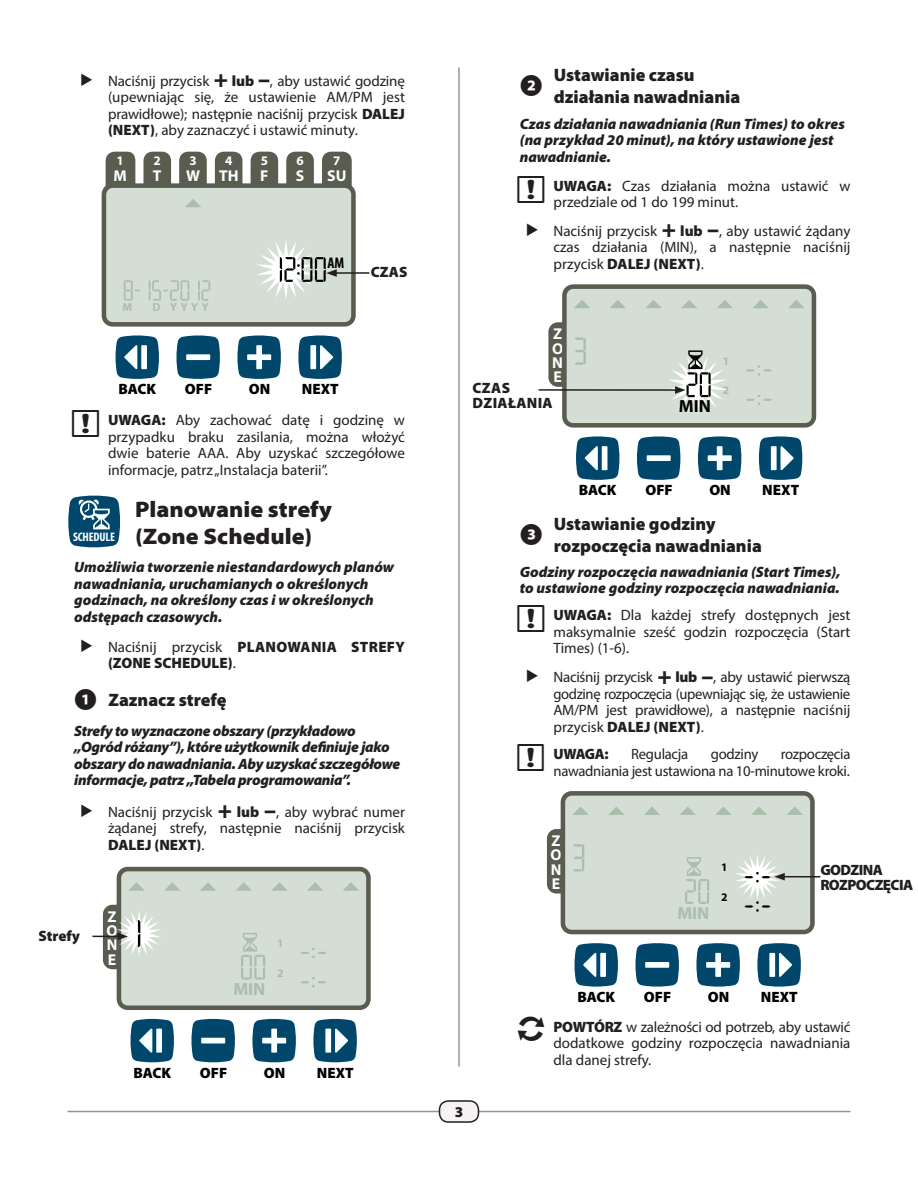
<style>
.page{position:relative;width:918px;height:1188px;background:#fff}
.page>*{position:absolute;margin:0;border:0;box-sizing:border-box;transform-origin:0 0}
.b1-------_Sub-sectio{font:900 semi-expanded 22.5px/27px "Myriad Pro";color:#231f20}
.Numbers{font:21px "Myriad Numbers List Regular";color:#231f20}
.d1-------_Sub-sectio{font:900 18px/21.6px "Myriad Pro";color:#231f20}
.t1{font:700 17.55px "Myriad Pro";color:#abbdab}
.t2{font:700 17.55px "Myriad Pro";color:#000}
.t3{font:700 15.75px/14.2px "Myriad Pro";color:#faffff;text-align:justify}
.t4{font:700 condensed 15.45px "Myriad Pro";color:#000}
.t5{font:15px/16.5px "Myriad Pro";color:#231f20;text-align:justify}
.f3-------_Byline_ind{font:italic 900 15px/16.5px "Myriad Pro";color:#231f20}
.f3-------_Byline_ind-2{font:italic 900 15px/16.5px "Myriad Pro";letter-spacing:-.02em;color:#231f20}
.t6{font:15px/16.5px "Myriad Pro";letter-spacing:-.02em;color:#231f20;text-align:right}
.t7{font:900 15px/16.5px "Myriad Pro";color:#231f20}
.t8{font:900 15px "Myriad Pro";color:#000}
.t9{font:900 15px/15px "Myriad Pro";letter-spacing:-.04em;color:#231f20}
.t10{font:900 15px/15px "Myriad Pro";letter-spacing:.02em;color:#231f20}
.t11{font:700 13.05px "Myriad Pro";color:#faffff}
.t12{font:700 condensed 12.45px "Myriad Pro";letter-spacing:-.015em;color:#faffff}
.t13{font:700 11.55px "Myriad Pro";color:#abbdab}
.t14{font:700 11.55px "Myriad Pro";color:#000}
.s1{font-weight:900;font-size:24px}
.s2{font-weight:900}
.s3{font-weight:400}
</style>
<div class="page">
<hr style="left:68px;top:1111px;width:782px;height:1px;background:#939598">
<div style="left:440px;top:1101px;width:38px;height:21px;background:#f6f3f4;border-radius:9px"></div>
<div style="left:439px;top:1100px;width:40px;height:23px;border:2px solid #231f20;border-radius:9px"></div>
<hr style="left:458px;top:68px;width:2px;height:998px;background:#939598">
<svg style="left:115px;top:335px;width:44px;height:44px"></svg>
<svg style="left:298px;top:335px;width:44px;height:44px"></svg>
<svg style="left:237px;top:335px;width:44px;height:44px"></svg>
<svg style="left:176px;top:335px;width:44px;height:44px;background:#1b5a7a"></svg>
<div style="left:186px;top:354px;width:24px;height:6px;background:#faffff"></div>
<hr style="left:334px;top:272px;width:35px;height:2px;background:#231f20">
<svg style="left:102px;top:152px;width:254px;height:175px;background:#bac2b8"></svg>
<svg style="left:68px;top:495px;width:52px;height:53px;background:#386f8b"></svg>
<svg style="left:130px;top:1018px;width:44px;height:45px"></svg>
<svg style="left:313px;top:1018px;width:44px;height:45px"></svg>
<svg style="left:252px;top:1018px;width:44px;height:45px"></svg>
<svg style="left:191px;top:1018px;width:44px;height:45px;background:#22607f"></svg>
<div style="left:201px;top:1038px;width:24px;height:5px;background:#faffff"></div>
<svg style="left:92px;top:867px;width:279px;height:143px;background:#cad3c9"></svg>
<svg style="left:576px;top:436px;width:44px;height:44px"></svg>
<svg style="left:758px;top:436px;width:45px;height:44px"></svg>
<svg style="left:698px;top:436px;width:44px;height:44px"></svg>
<svg style="left:637px;top:436px;width:44px;height:44px;background:#1b5a7a"></svg>
<div style="left:647px;top:455px;width:24px;height:6px;background:#faffff"></div>
<hr style="left:539px;top:389px;width:138px;height:2px;background:#231f20">
<svg style="left:548px;top:284px;width:268px;height:144px;background:#c5cdc4"></svg>
<svg style="left:574px;top:943px;width:44px;height:44px"></svg>
<svg style="left:757px;top:943px;width:44px;height:44px"></svg>
<svg style="left:696px;top:943px;width:44px;height:44px"></svg>
<svg style="left:635px;top:943px;width:44px;height:44px;background:#1b5a7a"></svg>
<div style="left:645px;top:962px;width:24px;height:6px;background:#faffff"></div>
<hr style="left:782px;top:876px;width:38px;height:2px;background:#231f20">
<svg style="left:547px;top:791px;width:268px;height:143px;background:#c6cfc5"></svg>
<p class="t5" style="left:108px;top:72px;width:299px">Naciśnij przycisk <span class="s1">+</span> <span class="s2">lub</span> <span class="s1">–</span>, aby ustawić godzinę (upewniając się, że ustawienie AM/PM jest prawidłowe); następnie naciśnij przycisk <span class="s2">DALEJ (NEXT)</span>, aby zaznaczyć i ustawić minuty.</p>
<p class="t3" style="left:153px;top:168px;width:10px">T</p>
<p class="t11" style="left:154px;top:153px;width:9px">2</p>
<p class="t11" style="left:189px;top:153px;width:9px">3</p>
<p class="t11" style="left:296px;top:153px;width:9px">6</p>
<p class="t11" style="left:117px;top:153px;width:9px">1</p>
<p class="t11" style="left:225px;top:153px;width:9px">4</p>
<p class="t11" style="left:261px;top:153px;width:9px">5</p>
<p class="t11" style="left:333px;top:153px;width:9px">7</p>
<p class="t3" style="left:296px;top:168px;width:10px">S</p>
<p class="t3" style="left:327px;top:168px;width:21px">SU</p>
<p class="t3" style="left:113px;top:168px;width:15px">M</p>
<p class="t3" style="left:186px;top:168px;width:15px">W</p>
<p class="t3" style="left:219px;top:168px;width:21px">TH</p>
<p class="t3" style="left:260px;top:168px;width:10px">F</p>
<p class="t13" style="left:122px;top:300px;width:11px">M</p>
<p class="t13" style="left:152px;top:300px;width:58px">D YYYY</p>
<p class="t4" style="left:328px;top:253px;width:18px">AM</p>
<p class="t7" style="left:371px;top:264px;width:38px">CZAS</p>
<p class="t8" style="left:118px;top:381px;width:39px">BACK</p>
<p class="t8" style="left:185px;top:381px;width:29px">OFF</p>
<p class="t8" style="left:249px;top:381px;width:23px">ON</p>
<p class="t8" style="left:302px;top:381px;width:38px">NEXT</p>
<p class="t5" style="left:108px;top:412px;width:299px"><span class="s2">UWAGA:</span> Aby zachować datę i godzinę w przypadku braku zasilania, można włożyć dwie baterie AAA. Aby uzyskać szczegółowe informacje, patrz „Instalacja baterii”.</p>
<p class="b1-------_Sub-sectio" style="left:135px;top:496px;width:199px">Planowanie strefy (Zone Schedule)</p>
<p class="f3-------_Byline_ind" style="left:74px;top:559px;width:321px">Umożliwia tworzenie niestandardowych planów nawadniania, uruchamianych o określonych godzinach, na określony czas i w określonych odstępach czasowych.</p>
<p class="t7" style="left:108px;top:639px;width:298px"><span class="s3">Naciśnij przycisk</span> PLANOWANIA STREFY (ZONE SCHEDULE)<span class="s3">.</span></p>
<p class="Numbers" style="left:75px;top:690px;width:24px">1</p>
<p class="d1-------_Sub-sectio" style="left:108px;top:689px;width:120px">Zaznacz strefę</p>
<p class="f3-------_Byline_ind-2" style="left:74px;top:723px;width:327px">Strefy to wyznaczone obszary (przykładowo „Ogród różany”), które użytkownik definiuje jako obszary do nawadniania. Aby uzyskać szczegółowe informacje, patrz „Tabela programowania”.</p>
<p class="t5" style="left:108px;top:803px;width:299px">Naciśnij przycisk <span class="s1">+</span> <span class="s2">lub</span> <span class="s1">–</span>, aby wybrać numer żądanej strefy, następnie naciśnij przycisk <span class="s2">DALEJ (NEXT)</span>.</p>
<p class="t12" style="left:73px;top:529px;width:43px">SCHEDULE</p>
<p class="t7" style="left:38px;top:928px;width:43px">Strefy</p>
<p class="t3" style="left:107px;top:909px;width:13px">Z O N E</p>
<p class="t1" style="left:233px;top:978px;width:34px">MIN</p>
<p class="t13" style="left:277px;top:936px;width:8px">1</p>
<p class="t13" style="left:277px;top:966px;width:8px">2</p>
<p class="t8" style="left:133px;top:1064px;width:39px">BACK</p>
<p class="t8" style="left:200px;top:1064px;width:29px">OFF</p>
<p class="t8" style="left:264px;top:1064px;width:23px">ON</p>
<p class="t8" style="left:317px;top:1064px;width:38px">NEXT</p>
<p class="Numbers" style="left:521px;top:76px;width:24px">2</p>
<p class="d1-------_Sub-sectio" style="left:554px;top:64px;width:188px">Ustawianie czasu działania nawadniania</p>
<p class="f3-------_Byline_ind" style="left:520px;top:116px;width:327px">Czas działania nawadniania (Run Times) to okres (na przykład 20 minut), na który ustawione jest nawadnianie.</p>
<p class="t5" style="left:554px;top:177px;width:299px"><span class="s2">UWAGA:</span> Czas działania można ustawić w przedziale od 1 do 199 minut.</p>
<p class="t5" style="left:554px;top:222px;width:299px">Naciśnij przycisk <span class="s1">+</span> <span class="s2">lub</span> <span class="s1">–</span>, aby ustawić żądany czas działania (MIN), a następnie naciśnij przycisk <span class="s2">DALEJ (NEXT)</span>.</p>
<p class="t3" style="left:552px;top:327px;width:13px">Z O N E</p>
<p class="t10" style="left:473px;top:381px;width:82px">CZAS<br>DZIAŁANIA</p>
<p class="t2" style="left:679px;top:396px;width:34px">MIN</p>
<p class="t13" style="left:723px;top:354px;width:8px">1</p>
<p class="t13" style="left:723px;top:383px;width:8px">2</p>
<p class="t7" style="left:455px;top:1104px;width:10px">3</p>
<p class="t8" style="left:579px;top:482px;width:39px">BACK</p>
<p class="t8" style="left:645px;top:482px;width:29px">OFF</p>
<p class="t8" style="left:709px;top:482px;width:23px">ON</p>
<p class="t8" style="left:762px;top:482px;width:38px">NEXT</p>
<p class="Numbers" style="left:521px;top:525px;width:24px">3</p>
<p class="d1-------_Sub-sectio" style="left:554px;top:513px;width:210px">Ustawianie godziny rozpoczęcia nawadniania</p>
<p class="f3-------_Byline_ind" style="left:520px;top:564px;width:322px">Godziny rozpoczęcia nawadniania (Start Times), to ustawione godziny rozpoczęcia nawadniania.</p>
<p class="t5" style="left:554px;top:607px;width:299px"><span class="s2">UWAGA:</span> Dla każdej strefy dostępnych jest maksymalnie sześć godzin rozpoczęcia (Start Times) (1-6).</p>
<p class="t5" style="left:554px;top:669px;width:299px">Naciśnij przycisk <span class="s1">+</span> <span class="s2">lub</span> <span class="s1">–</span>, aby ustawić pierwszą godzinę rozpoczęcia (upewniając się, że ustawienie AM/PM jest prawidłowe), a następnie naciśnij przycisk <span class="s2">DALEJ (NEXT)</span>.</p>
<p class="t7" style="left:554px;top:746px;width:57px">UWAGA:</p>
<p class="t6" style="left:631px;top:746px;width:59px">Regulacja</p>
<p class="t6" style="left:711px;top:746px;width:49px">godziny</p>
<p class="t6" style="left:554px;top:746px;width:298px">rozpoczęcia<br>nawadniania jest ustawiona na 10-minutowe kroki.</p>
<p class="t3" style="left:551px;top:834px;width:13px">Z O N E</p>
<p class="t1" style="left:677px;top:903px;width:34px">MIN</p>
<p class="t14" style="left:721px;top:861px;width:8px">1</p>
<p class="t14" style="left:721px;top:890px;width:8px">2</p>
<p class="t9" style="left:820px;top:863px;width:94px">GODZINA<br>ROZPOCZĘCIA</p>
<p class="t8" style="left:577px;top:988px;width:39px">BACK</p>
<p class="t8" style="left:644px;top:988px;width:29px">OFF</p>
<p class="t8" style="left:708px;top:988px;width:23px">ON</p>
<p class="t8" style="left:761px;top:988px;width:38px">NEXT</p>
<p class="t5" style="left:554px;top:1018px;width:298px"><span class="s2">POWTÓRZ</span> w zależności od potrzeb, aby ustawić dodatkowe godziny rozpoczęcia nawadniania dla danej strefy.</p>
</div>
